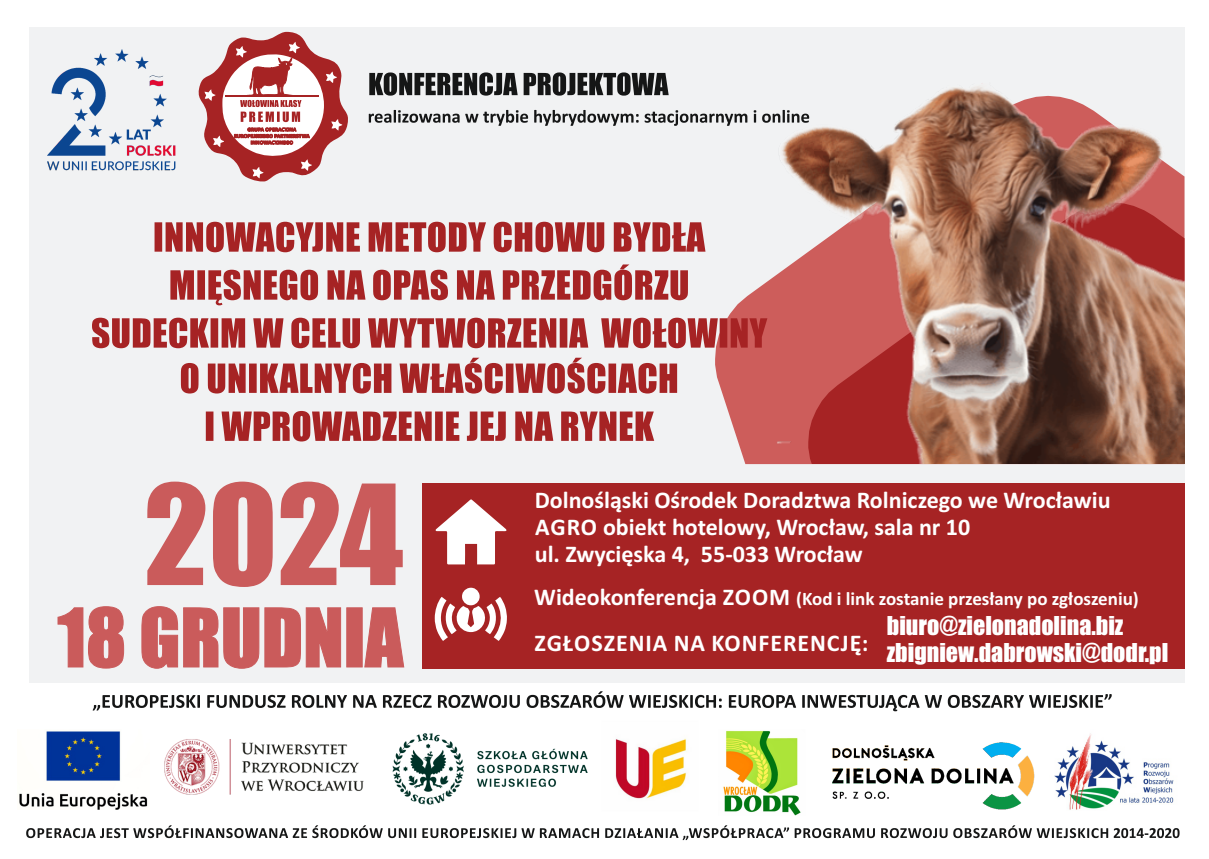
<style>
.page{position:relative;width:1209px;height:859px;background:#fff}
.page>*{position:absolute;margin:0;border:0;box-sizing:border-box;transform-origin:0 0}
.t1{font:700 24px/27px "Calibri";color:#fff}
.t2{font:24px/26.7px "Impact";color:#fff}
.t3{font:700 24px "Calibri";letter-spacing:.04em;color:#fff}
.t4{font:700 19px "Calibri";color:#fff}
.s1{font-size:24px}
</style>
<div class="page">
<div style="left:29px;top:27px;width:1155px;height:656px;background:#f1f2f3"></div>
<svg style="left:727px;top:175px;width:457px;height:289px"></svg>
<img style="left:164px;top:739px;width:200px;height:56px">
<img style="left:1054px;top:733px;width:120px;height:77px">
<img style="left:19px;top:731px;width:129px;height:78px">
<svg style="left:369px;top:72px;width:299px;height:24px"></svg>
<div style="left:422px;top:483px;width:762px;height:186px;background:#a62324"></div>
<svg style="left:435px;top:499px;width:71px;height:66px"></svg>
<svg style="left:434px;top:587px;width:73px;height:54px"></svg>
<img style="left:832px;top:742px;width:203px;height:68px">
<img style="left:615px;top:738px;width:73px;height:61px">
<img style="left:723px;top:730px;width:78px;height:86px">
<img style="left:392px;top:733px;width:196px;height:72px">
<svg style="left:93px;top:691px;width:1018px;height:20px"></svg>
<svg style="left:147px;top:482px;width:255px;height:105px"></svg>
<svg style="left:58px;top:606px;width:346px;height:62px"></svg>
<svg style="left:154px;top:222px;width:551px;height:83px"></svg>
<svg style="left:92px;top:318px;width:675px;height:123px"></svg>
<svg style="left:292px;top:411px;width:362px;height:31px"></svg>
<img style="left:774px;top:86px;width:409px;height:378px">
<svg style="left:198px;top:32px;width:150px;height:149px"></svg>
<svg style="left:368px;top:110px;width:441px;height:16px"></svg>
<svg style="left:26px;top:825px;width:1153px;height:15px"></svg>
<img style="left:47px;top:49px;width:129px;height:122px">
<p class="t1" style="left:534px;top:489px;width:577px">Dolnośląski Ośrodek Doradztwa Rolniczego we Wrocławiu<br>AGRO obiekt hotelowy, Wrocław, sala nr 10<br>ul. Zwycięska 4, 55-033 Wrocław</p>
<p class="t4" style="left:534px;top:591px;width:606px"><span class="s1">Wideokonferencja ZOOM</span> (Kod i link zostanie przesłany po zgłoszeniu)</p>
<p class="t3" style="left:534px;top:633px;width:335px">ZGŁOSZENIA NA KONFERENCJĘ:</p>
<p class="t2" style="left:886px;top:614px;width:283px">biuro@zielonadolina.biz zbigniew.dabrowski@dodr.pl</p>
</div>
